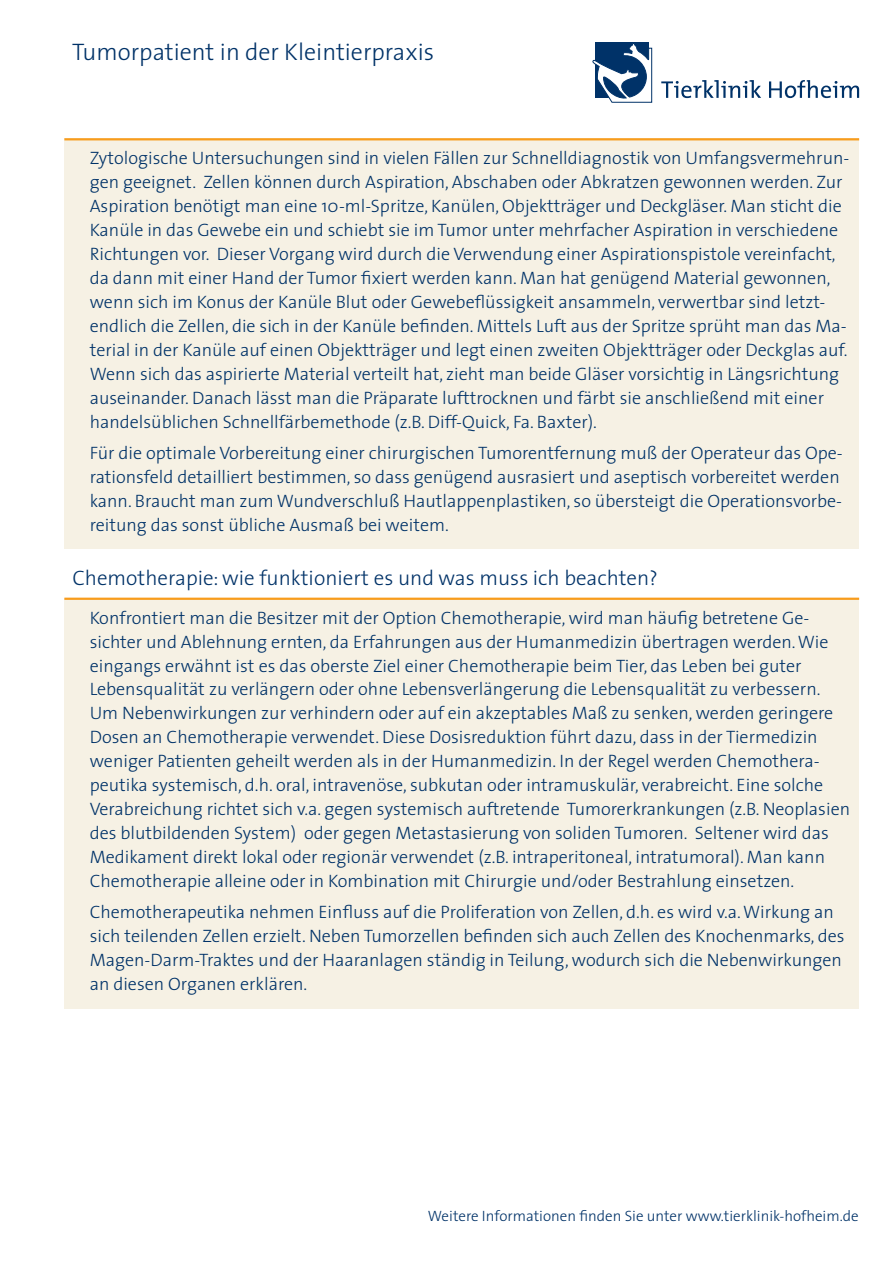
<style>
.page{position:relative;width:893px;height:1263px;background:#fff}
.page>*{position:absolute;margin:0;border:0;box-sizing:border-box;transform-origin:0 0}
.t1{font:300 24px "The Sans";color:#003268}
.t2{font:300 21px "The Sans";color:#003268}
.t3{font:300 18px/24px "The Sans";color:#003268}
.t4{font:300 15px "The Sans";color:#003268}
</style>
<div class="page">
<svg style="left:592px;top:42px;width:61px;height:61px"></svg>
<svg style="left:661px;top:80px;width:198px;height:18px"></svg>
<div style="left:64px;top:138px;width:795px;height:411px;background:#f6f1e4"></div>
<div style="left:64px;top:598px;width:795px;height:410px;background:#f6f1e4"></div>
<hr style="left:64px;top:138px;width:795px;height:2px;background:#f89c1c">
<hr style="left:64px;top:598px;width:795px;height:2px;background:#f89c1c">
<h1 class="t1" style="left:72px;top:32px;width:363px">Tumorpatient in der Kleintierpraxis</h1>
<p class="t3" style="left:90px;top:145px;width:761px">Zytologische Untersuchungen sind in vielen Fällen zur Schnelldiagnostik von Umfangsvermehrun&shy;gen geeignet. Zellen können durch Aspiration, Abschaben oder Abkratzen gewonnen werden. Zur Aspiration benötigt man eine 10-ml-Spritze, Kanülen, Objektträger und Deckgläser. Man sticht die Kanüle in das Gewebe ein und schiebt sie im Tumor unter mehrfacher Aspiration in verschiedene Richtungen vor. Dieser Vorgang wird durch die Verwendung einer Aspirationspistole vereinfacht, da dann mit einer Hand der Tumor fixiert werden kann. Man hat genügend Material gewonnen, wenn sich im Konus der Kanüle Blut oder Gewebeflüssigkeit ansammeln, verwertbar sind letzt&shy;endlich die Zellen, die sich in der Kanüle befinden. Mittels Luft aus der Spritze sprüht man das Ma&shy;terial in der Kanüle auf einen Objektträger und legt einen zweiten Objektträger oder Deckglas auf.<br>Wenn sich das aspirierte Material verteilt hat, zieht man beide Gläser vorsichtig in Längsrichtung auseinander. Danach lässt man die Präparate lufttrocknen und färbt sie anschließend mit einer handelsüblichen Schnellfärbemethode (z.B. Diff-Quick, Fa. Baxter).</p>
<p class="t3" style="left:90px;top:440px;width:755px">Für die optimale Vorbereitung einer chirurgischen Tumorentfernung muß der Operateur das Ope&shy;rationsfeld detailliert bestimmen, so dass genügend ausrasiert und aseptisch vorbereitet werden kann. Braucht man zum Wundverschluß Hautlappenplastiken, so übersteigt die Operationsvorbe&shy;reitung das sonst übliche Ausmaß bei weitem.</p>
<p class="t2" style="left:72px;top:561px;width:587px">Chemotherapie: wie funktioniert es und was muss ich beachten?</p>
<p class="t3" style="left:90px;top:605px;width:762px">Konfrontiert man die Besitzer mit der Option Chemotherapie, wird man häufig betretene Ge&shy;sichter und Ablehnung ernten, da Erfahrungen aus der Humanmedizin übertragen werden. Wie eingangs erwähnt ist es das oberste Ziel einer Chemotherapie beim Tier, das Leben bei guter Lebensqualität zu verlängern oder ohne Lebensverlängerung die Lebensqualität zu verbessern.<br>Um Nebenwirkungen zur verhindern oder auf ein akzeptables Maß zu senken, werden geringere Dosen an Chemotherapie verwendet. Diese Dosisreduktion führt dazu, dass in der Tiermedizin weniger Patienten geheilt werden als in der Humanmedizin. In der Regel werden Chemothera&shy;peutika systemisch, d.h. oral, intravenöse, subkutan oder intramuskulär, verabreicht. Eine solche Verabreichung richtet sich v.a. gegen systemisch auftretende Tumorerkrankungen (z.B. Neoplasien des blutbildenden System) oder gegen Metastasierung von soliden Tumoren. Seltener wird das Medikament direkt lokal oder regionär verwendet (z.B. intraperitoneal, intratumoral). Man kann Chemotherapie alleine oder in Kombination mit Chirurgie und/oder Bestrahlung einsetzen.</p>
<p class="t3" style="left:90px;top:899px;width:756px">Chemotherapeutika nehmen Einfluss auf die Proliferation von Zellen, d.h. es wird v.a. Wirkung an sich teilenden Zellen erzielt. Neben Tumorzellen befinden sich auch Zellen des Knochenmarks, des Magen-Darm-Traktes und der Haaranlagen ständig in Teilung, wodurch sich die Nebenwirkungen an diesen Organen erklären.</p>
<p class="t4" style="left:428px;top:1204px;width:432px">Weitere Informationen finden Sie unter www.tierklinik-hofheim.de</p>
</div>
